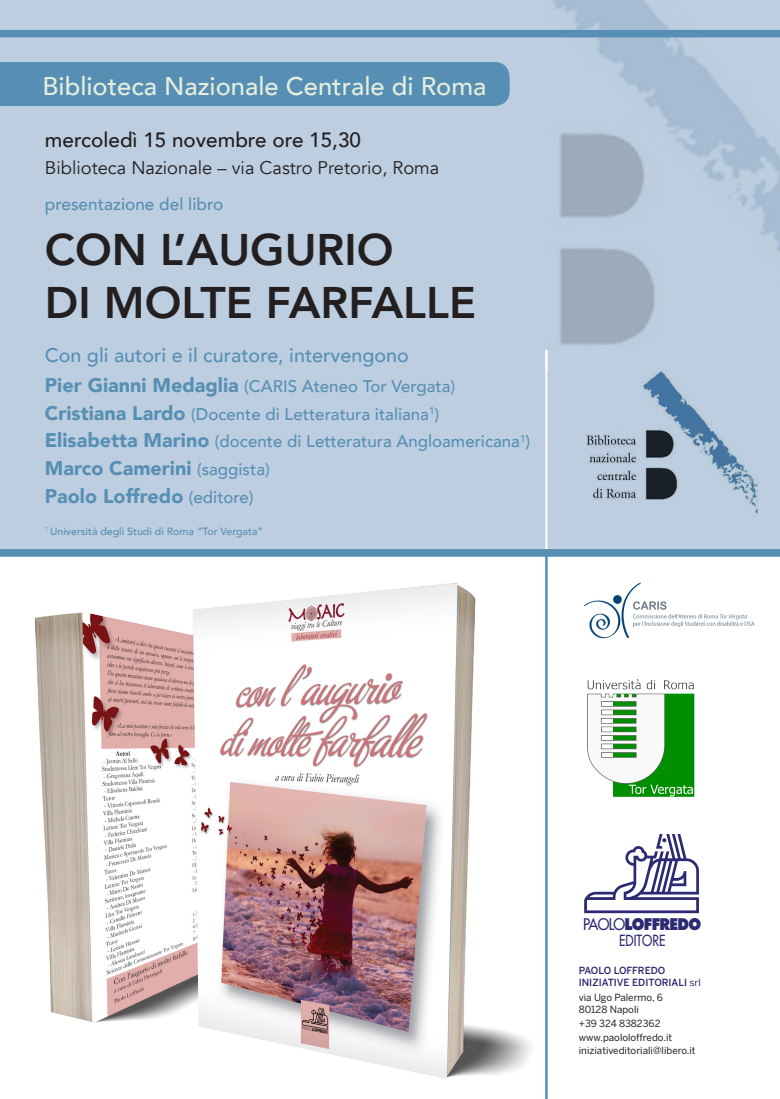
<style>
.page{position:relative;width:780px;height:1099px;background:#fff}
.page>*{position:absolute;margin:0;border:0;box-sizing:border-box;transform-origin:0 0}
.testo_base{font:800 44.12px "Avenir";color:#231f20}
.testo_base-2{font:500 25.5px "Avenir";color:#e4eedd}
.testo_base-3{font:500 20.62px "Avenir";color:#231f20}
.testo_base-4{font:900 19.75px "Avenir";color:#578fb4}
.testo_base-5{font:500 19.75px "Avenir";color:#578fb4}
.testo_base-6{font:18.25px "Avenir";color:#231f20}
.testo_base-7{font:500 17.25px "Avenir";color:#578fb4}
.testo_base-8{font:500 16.88px "Avenir";color:#578fb4}
.t1{font:800 15.62px "Futura Std";letter-spacing:-.05em;color:#2c2a72;scale:.9 1}
.t2{font:500 15px "Futura Std";color:#2c2a72;scale:.82 1}
.testo_base-9{font:500 10.5px "Avenir";color:#578fb4}
.testo_base-10{font:9.75px/11.8px "Benton Sans";color:#231f20}
.testo_base-11{font:500 9.75px/11.8px "Benton Sans";color:#2d276a}
.s1{font-weight:900;font-size:19.75px}
.s2{font-weight:500;font-size:16.88px}
.s3{font-weight:500}
.s4{font-weight:400}
</style>
<div class="page">
<img style="left:0;top:556px;width:780px;height:542px">
<div style="left:0;top:0;width:780px;height:556px;background:#bdcee0"></div>
<img style="left:546px;top:0;width:234px;height:345px">
<img style="left:586px;top:371px;width:171px;height:143px">
<div style="left:0;top:62px;width:509px;height:44px;background:#578fb4"></div>
<svg style="left:584px;top:834px;width:115px;height:79px"></svg>
<hr style="left:545px;top:370px;width:2px;height:728px;background:#578fb4">
<hr style="left:545px;top:350px;width:2px;height:203px;background:#fff">
<div style="left:0;top:30px;width:780px;height:7px;background:#578fb4"></div>
<div style="left:0;top:549px;width:780px;height:7px;background:#578fb4"></div>
<img style="left:578px;top:675px;width:125px;height:125px">
<img style="left:578px;top:577px;width:180px;height:69px">
<p class="testo_base-2" style="left:43px;top:64px;width:445px">Biblioteca Nazionale Centrale di Roma</p>
<p class="testo_base-3" style="left:45px;top:122px;width:317px">mercoledì 15 novembre ore 15,30</p>
<p class="testo_base-6" style="left:45px;top:157px;width:396px">Biblioteca Nazionale – via Castro Pretorio, Roma</p>
<p class="testo_base-7" style="left:45px;top:188px;width:180px">presentazione del libro</p>
<p class="testo_base" style="left:45px;top:215px;width:350px">CON L’AUGURIO</p>
<p class="testo_base" style="left:45px;top:268px;width:433px">DI MOLTE FARFALLE</p>
<p class="testo_base-5" style="left:45px;top:338px;width:365px">Con gli autori e il curatore, intervengono</p>
<p class="testo_base-8" style="left:45px;top:372px;width:412px"><span class="s1">Pier Gianni Medaglia</span> (CARIS Ateneo Tor Vergata)</p>
<p class="testo_base-8" style="left:45px;top:399px;width:396px"><span class="s1">Cristiana Lardo</span> (Docente di Letteratura italiana<sup>1</sup>)</p>
<p class="testo_base-8" style="left:45px;top:427px;width:487px"><span class="s1">Elisabetta Marino</span> (docente di Letteratura Angloamericana<sup>1</sup>)</p>
<p class="testo_base-4" style="left:45px;top:451px;width:226px">Marco Camerini <span class="s2">(saggista)</span></p>
<p class="testo_base-4" style="left:45px;top:479px;width:210px">Paolo Loffredo <span class="s2">(editore)</span></p>
<p class="testo_base-9" style="left:45px;top:522px;width:219px"><sup>1</sup> Università degli Studi di Roma “Tor Vergata”</p>
<p class="t1" style="left:583px;top:913px;width:133px"><span class="s3">PAOLO</span>LOFFREDO</p>
<p class="t2" style="left:619px;top:930px;width:58px">EDITORE</p>
<p class="testo_base-11" style="left:578px;top:964px;width:124px">PAOLO LOFFREDO<br>INIZIATIVE EDITORIALI <span class="s4">srl</span></p>
<p class="testo_base-10" style="left:578px;top:991px;width:85px">via Ugo Palermo, 6<br>80128 Napoli</p>
<p class="testo_base-10" style="left:578px;top:1017px;width:83px">+39 324 8382362</p>
<p class="testo_base-10" style="left:578px;top:1030px;width:95px">www.paololoffredo.it</p>
<p class="testo_base-10" style="left:578px;top:1044px;width:118px">iniziativeditoriali@libero.it</p>
</div>
